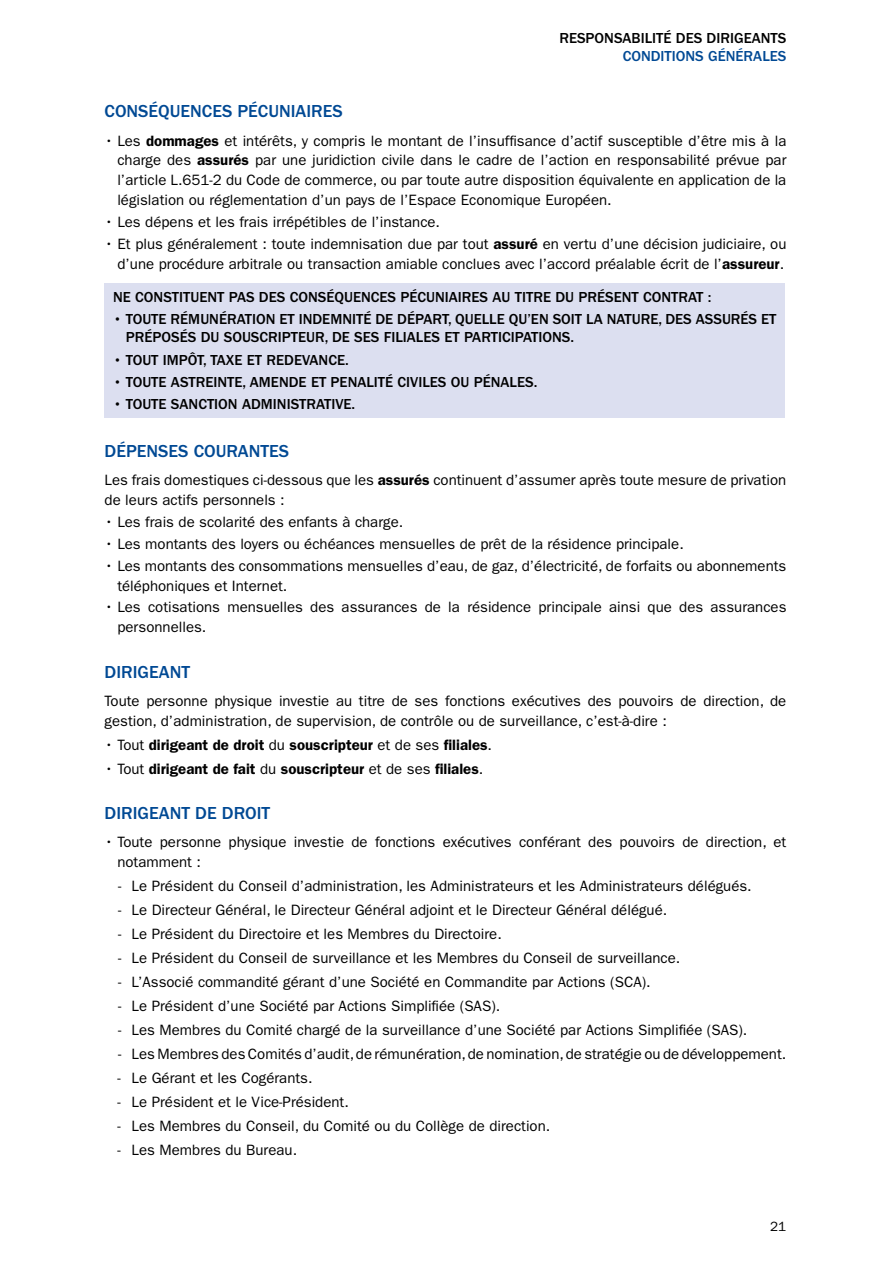
<style>
.page{position:relative;width:893px;height:1263px;background:#fff}
.page>*{position:absolute;margin:0;border:0;box-sizing:border-box;transform-origin:0 0}
.t1{font:500 18px "ITC Franklin Gothic Std";color:#004994}
.t2{font:15px/19.8px "ITC Franklin Gothic Std";color:#000}
.t3{font:500 15px/18px "ITC Franklin Gothic Std";color:#000}
.t4{font:600 15px "ITC Franklin Gothic Std";color:#000}
.t5{font:500 15px "ITC Franklin Gothic Std";color:#004994}
.t6{font:13.5px "ITC Franklin Gothic Std";color:#000}
.s1{font-weight:600}
.s2{font-weight:400}
</style>
<div class="page">
<div style="left:105px;top:283px;width:680px;height:135px;background:#dcdff0"></div>
<p class="t3" style="left:559px;top:29px;width:229px">RESPONSABILITÉ DES DIRIGEANTS</p>
<p class="t5" style="left:623px;top:47px;width:165px">CONDITIONS GÉNÉRALES</p>
<p class="t1" style="left:105px;top:101px;width:240px">CONSÉQUENCES PÉCUNIAIRES</p>
<p class="t2" style="left:117px;top:131px;width:671px;text-align:justify;text-indent:-13px">• Les <span class="s1">dommages</span> et intérêts, y compris le montant de l’insuffisance d’actif susceptible d’être mis à la charge des <span class="s1">assurés</span> par une juridiction civile dans le cadre de l’action en responsabilité prévue par l’article L.651-2 du Code de commerce, ou par toute autre disposition équivalente en application de la législation ou réglementation d’un pays de l’Espace Economique Européen.</p>
<p class="t2" style="left:105px;top:212px;width:337px">• Les dépens et les frais irrépétibles de l’instance.</p>
<p class="t2" style="left:105px;top:234px;width:683px;text-align:right">• Et plus généralement : toute indemnisation due par tout <span class="s1">assuré</span> en vertu d’une décision judiciaire, ou d’une procédure arbitrale ou transaction amiable conclues avec l’accord préalable écrit de l’<span class="s1">assureur</span>.</p>
<p class="t3" style="left:113px;top:288px;width:600px">NE CONSTITUENT PAS DES CONSÉQUENCES PÉCUNIAIRES AU TITRE DU PRÉSENT CONTRAT :</p>
<p class="t3" style="left:126px;top:311px;width:652px;text-indent:-13px">• TOUTE RÉMUNÉRATION ET INDEMNITÉ DE DÉPART, QUELLE QU’EN SOIT LA NATURE, DES ASSURÉS ET<br>PRÉPOSÉS DU SOUSCRIPTEUR, DE SES FILIALES ET PARTICIPATIONS.</p>
<p class="t3" style="left:113px;top:351px;width:237px">• TOUT IMPÔT, TAXE ET REDEVANCE.</p>
<p class="t3" style="left:113px;top:373px;width:426px">• TOUTE ASTREINTE, AMENDE ET PENALITÉ CIVILES OU PÉNALES.</p>
<p class="t3" style="left:113px;top:395px;width:244px">• TOUTE SANCTION ADMINISTRATIVE.</p>
<p class="t1" style="left:105px;top:441px;width:186px">DÉPENSES COURANTES</p>
<p class="t2" style="left:105px;top:470px;width:683px">Les frais domestiques ci-dessous que les <span class="s1">assurés</span> continuent d’assumer après toute mesure de privation de leurs actifs personnels :</p>
<p class="t2" style="left:105px;top:512px;width:300px">• Les frais de scolarité des enfants à charge.</p>
<p class="t2" style="left:105px;top:534px;width:581px">• Les montants des loyers ou échéances mensuelles de prêt de la résidence principale.</p>
<p class="t2" style="left:117px;top:556px;width:670px;text-indent:-13px">• Les montants des consommations mensuelles d’eau, de gaz, d’électricité, de forfaits ou abonnements téléphoniques et Internet.</p>
<p class="t2" style="left:117px;top:597px;width:671px;text-indent:-13px">• Les cotisations mensuelles des assurances de la résidence principale ainsi que des assurances personnelles.</p>
<p class="t1" style="left:105px;top:661px;width:87px">DIRIGEANT</p>
<p class="t2" style="left:105px;top:691px;width:683px">Toute personne physique investie au titre de ses fonctions exécutives des pouvoirs de direction, de gestion, d’administration, de supervision, de contrôle ou de surveillance, c’est-à-dire :</p>
<p class="t4" style="left:105px;top:736px;width:389px"><span class="s2">• Tout</span> dirigeant de droit <span class="s2">du</span> souscripteur <span class="s2">et de ses</span> filiales<span class="s2">.</span></p>
<p class="t4" style="left:105px;top:760px;width:380px"><span class="s2">• Tout</span> dirigeant de fait <span class="s2">du</span> souscripteur <span class="s2">et de ses</span> filiales<span class="s2">.</span></p>
<p class="t1" style="left:105px;top:803px;width:167px">DIRIGEANT DE DROIT</p>
<p class="t2" style="left:117px;top:832px;width:670px;text-indent:-13px">• Toute personne physique investie de fonctions exécutives conférant des pouvoirs de direction, et notamment :</p>
<p class="t2" style="left:118px;top:876px;width:635px">- Le Président du Conseil d’administration, les Administrateurs et les Administrateurs délégués.</p>
<p class="t2" style="left:118px;top:900px;width:551px">- Le Directeur Général, le Directeur Général adjoint et le Directeur Général délégué.</p>
<p class="t2" style="left:118px;top:924px;width:385px">- Le Président du Directoire et les Membres du Directoire.</p>
<p class="t2" style="left:118px;top:948px;width:564px">- Le Président du Conseil de surveillance et les Membres du Conseil de surveillance.</p>
<p class="t2" style="left:118px;top:972px;width:534px">- L’Associé commandité gérant d’une Société en Commandite par Actions (SCA).</p>
<p class="t2" style="left:118px;top:996px;width:384px">- Le Président d’une Société par Actions Simplifiée (SAS).</p>
<p class="t2" style="left:118px;top:1020px;width:631px">- Les Membres du Comité chargé de la surveillance d’une Société par Actions Simplifiée (SAS).</p>
<p class="t2" style="left:118px;top:1044px;width:670px">- Les Membres des Comités d’audit, de rémunération, de nomination, de stratégie ou de développement.</p>
<p class="t2" style="left:117px;top:1068px;width:197px">- Le Gérant et les Cogérants.</p>
<p class="t2" style="left:117px;top:1092px;width:233px">- Le Président et le Vice-Président.</p>
<p class="t2" style="left:117px;top:1116px;width:434px">- Les Membres du Conseil, du Comité ou du Collège de direction.</p>
<p class="t2" style="left:117px;top:1140px;width:181px">- Les Membres du Bureau.</p>
<p class="t6" style="left:770px;top:1218px;width:18px">21</p>
</div>
